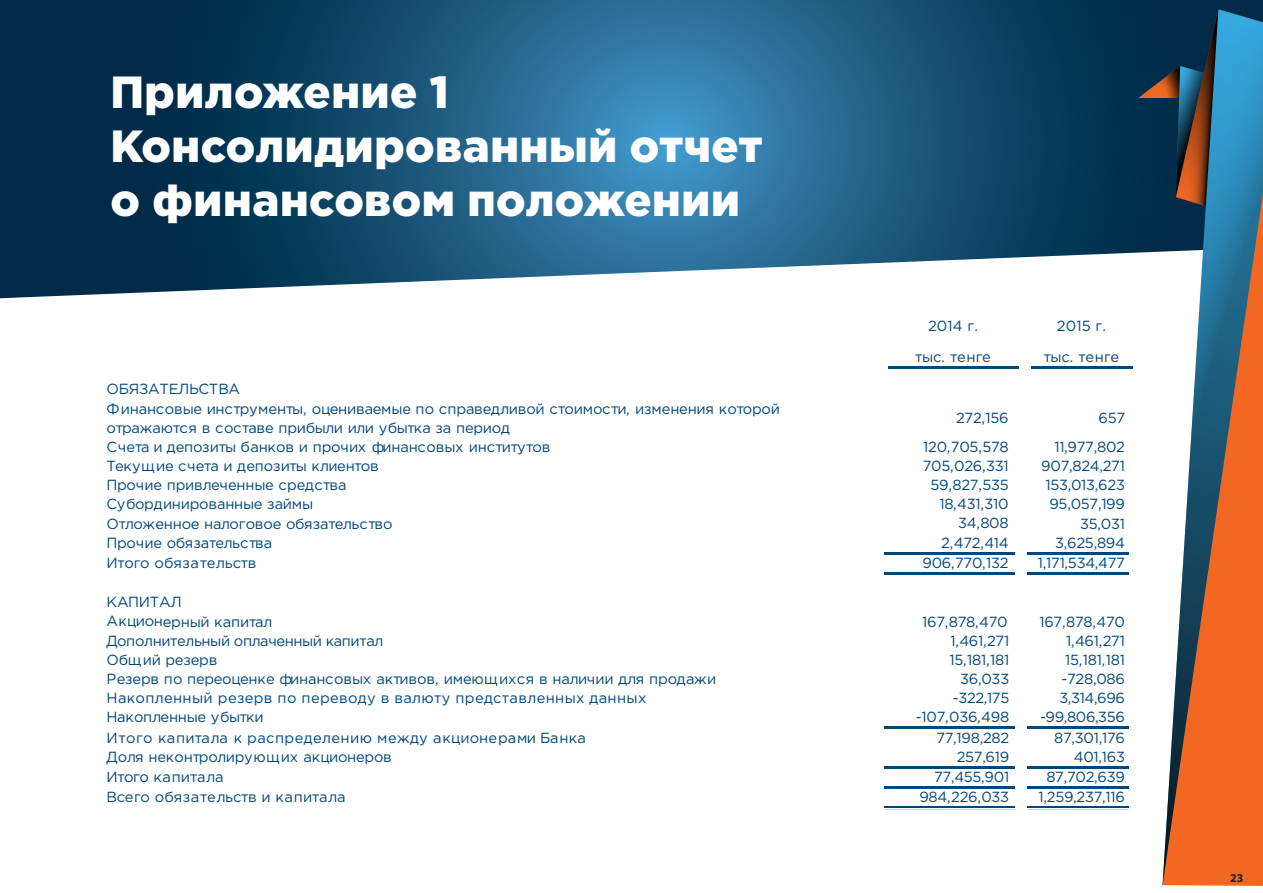
<style>
.page{position:relative;width:1263px;height:893px;background:#fff}
.page>*{position:absolute;margin:0;border:0;box-sizing:border-box;transform-origin:0 0}
.t1{font:900 45px/54px "Gotham Pro";letter-spacing:.01em;color:#fff}
.t2{font:14.7px/19.4px "Gotham Pro";letter-spacing:-.02em;color:#00477c}
.t3{font:14.7px/20.2px "Gotham Pro";color:#00477c}
.t4{font:14.7px "Gotham Pro";letter-spacing:.025em;color:#00477c}
.t5{font:14.7px "Gotham Pro";letter-spacing:.03em;color:#00477c}
.t6{font:700 12px "Myriad Pro";color:#231f20}
</style>
<div class="page">
<svg style="left:0;top:0;width:1263px;height:298px;background:#275d7e"></svg>
<svg style="left:1138px;top:9px;width:24px;height:289px"></svg>
<svg style="left:1162px;top:9px;width:101px;height:184px;background:#306581"></svg>
<svg style="left:1162px;top:193px;width:101px;height:692px;fill:#f26828"></svg>
<hr style="left:884px;top:552px;width:131px;height:2px;background:#00477c">
<hr style="left:884px;top:572px;width:131px;height:3px;background:#00477c">
<hr style="left:884px;top:727px;width:131px;height:2px;background:#00477c">
<hr style="left:884px;top:766px;width:131px;height:2px;background:#00477c">
<hr style="left:884px;top:786px;width:131px;height:3px;background:#00477c">
<hr style="left:884px;top:807px;width:131px;height:1px;background:#00477c">
<hr style="left:888px;top:367px;width:131px;height:2px;background:#00477c">
<hr style="left:1031px;top:367px;width:102px;height:2px;background:#00477c">
<hr style="left:1027px;top:552px;width:102px;height:2px;background:#00477c">
<hr style="left:1027px;top:572px;width:102px;height:3px;background:#00477c">
<hr style="left:1027px;top:727px;width:102px;height:2px;background:#00477c">
<hr style="left:1027px;top:766px;width:102px;height:2px;background:#00477c">
<hr style="left:1027px;top:786px;width:102px;height:3px;background:#00477c">
<hr style="left:1027px;top:807px;width:102px;height:1px;background:#00477c">
<h1 class="t1" style="left:110px;top:64px;width:654px">Приложение 1<br>Консолидированный отчет о финансовом положении</h1>
<p class="t2" style="left:928px;top:316px;width:51px">2014 г.</p>
<p class="t2" style="left:1057px;top:316px;width:51px">2015 г.</p>
<p class="t2" style="left:915px;top:347px;width:77px">тыс. тенге</p>
<p class="t2" style="left:1044px;top:347px;width:77px">тыс. тенге</p>
<p class="t2" style="left:107px;top:380px;width:675px">ОБЯЗАТЕЛЬСТВА<br>Финансовые инструменты, оцениваемые по справедливой стоимости, изменения которой отражаются в составе прибыли или убытка за период</p>
<p class="t2" style="left:923px;top:403px;width:87px;line-height:29.2px;text-align:right">272,156<br>120,705,578</p>
<p class="t2" style="left:922px;top:456px;width:88px;text-align:right">705,026,331<br>59,827,535<br>18,431,310<br>34,808<br>2,472,414<br>906,770,132</p>
<p class="t2" style="left:1099px;top:408px;width:28px">657</p>
<p class="t2" style="left:107px;top:437px;width:445px">Счета и депозиты банков и прочих финансовых институтов</p>
<p class="t2" style="left:1054px;top:437px;width:72px">11,977,802</p>
<p class="t2" style="left:107px;top:456px;width:274px">Текущие счета и депозиты клиентов</p>
<p class="t2" style="left:1041px;top:456px;width:85px">907,824,271</p>
<p class="t2" style="left:107px;top:475px;width:241px">Прочие привлеченные средства</p>
<p class="t2" style="left:1045px;top:475px;width:81px">153,013,623</p>
<p class="t2" style="left:107px;top:494px;width:208px">Субординированные займы</p>
<p class="t2" style="left:1049px;top:494px;width:77px">95,057,199</p>
<p class="t2" style="left:107px;top:514px;width:288px">Отложенное налоговое обязательство</p>
<p class="t2" style="left:1080px;top:514px;width:46px">35,031</p>
<p class="t2" style="left:107px;top:533px;width:167px">Прочие обязательства</p>
<p class="t2" style="left:1055px;top:533px;width:71px">3,625,894</p>
<p class="t3" style="left:107px;top:553px;width:151px">Итого обязательств</p>
<p class="t2" style="left:1038px;top:553px;width:89px">1,171,534,477</p>
<p class="t2" style="left:107px;top:592px;width:167px">КАПИТАЛ<br>Акционерный капитал</p>
<p class="t2" style="left:922px;top:612px;width:87px">167,878,470</p>
<p class="t2" style="left:1039px;top:612px;width:87px">167,878,470</p>
<p class="t2" style="left:107px;top:631px;width:278px">Дополнительный оплаченный капитал</p>
<p class="t2" style="left:950px;top:631px;width:60px">1,461,271</p>
<p class="t2" style="left:1066px;top:631px;width:60px">1,461,271</p>
<p class="t2" style="left:107px;top:650px;width:112px">Общий резерв</p>
<p class="t2" style="left:949px;top:650px;width:61px">15,181,181</p>
<p class="t2" style="left:1065px;top:650px;width:61px">15,181,181</p>
<p class="t2" style="left:107px;top:669px;width:611px">Резерв по переоценке финансовых активов, имеющихся в наличии для продажи</p>
<p class="t2" style="left:960px;top:669px;width:51px">36,033</p>
<p class="t2" style="left:1061px;top:669px;width:65px">-728,086</p>
<p class="t4" style="left:107px;top:690px;width:541px">Накопленный резерв по переводу в валюту представленных данных</p>
<p class="t2" style="left:953px;top:688px;width:58px">-322,175</p>
<p class="t2" style="left:1059px;top:688px;width:67px">3,314,696</p>
<p class="t2" style="left:107px;top:707px;width:159px">Накопленные убытки</p>
<p class="t2" style="left:916px;top:707px;width:95px">-107,036,498</p>
<p class="t2" style="left:1040px;top:707px;width:86px">-99,806,356</p>
<p class="t5" style="left:107px;top:729px;width:481px">Итого капитала к распределению между акционерами Банка</p>
<p class="t2" style="left:936px;top:728px;width:74px">77,198,282</p>
<p class="t2" style="left:1054px;top:728px;width:72px">87,301,176</p>
<p class="t2" style="left:107px;top:747px;width:287px">Доля неконтролирующих акционеров</p>
<p class="t2" style="left:957px;top:747px;width:54px">257,619</p>
<p class="t2" style="left:1074px;top:747px;width:53px">401,163</p>
<p class="t3" style="left:107px;top:767px;width:240px">Итого капитала<br>Всего обязательств и капитала</p>
<p class="t2" style="left:934px;top:767px;width:77px">77,455,901</p>
<p class="t2" style="left:1046px;top:767px;width:80px">87,702,639</p>
<p class="t2" style="left:919px;top:787px;width:91px">984,226,033</p>
<p class="t2" style="left:1038px;top:787px;width:88px">1,259,237,116</p>
<p class="t6" style="left:1230px;top:870px;width:15px">23</p>
</div>
